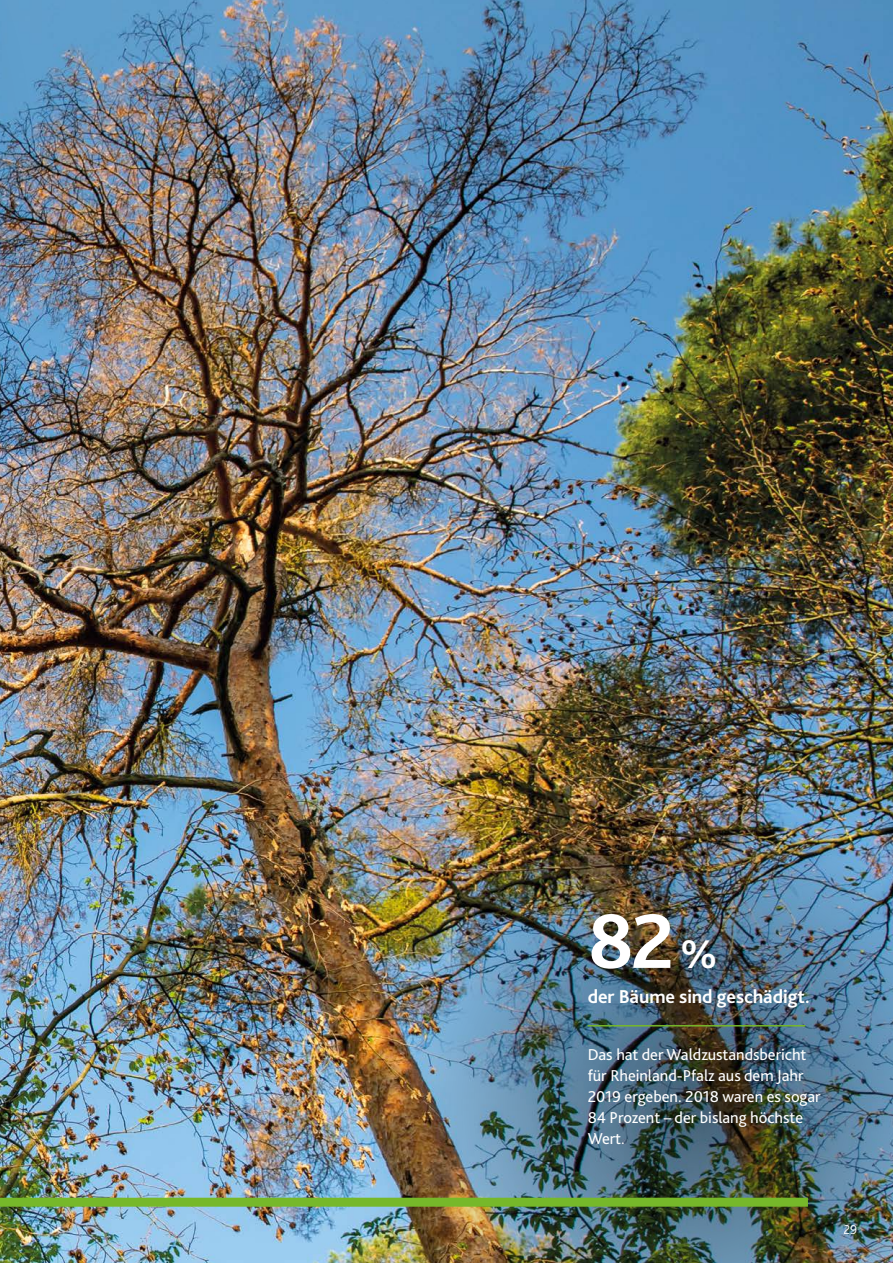
<style>
.page{position:relative;width:893px;height:1263px;background:#fff}
.page>*{position:absolute;margin:0;border:0;box-sizing:border-box;transform-origin:0 0}
.t1{font:700 81px "Bliss 2";color:#fff}
.t2{font:700 19.5px "Bliss 2";letter-spacing:-.005em;color:#fff}
.t3{font:16.5px/21px "Bliss 2";letter-spacing:-.005em;color:#fff}
.t4{font:300 13.5px "Bliss 2";color:#fff}
.s1{font-size:42px}
</style>
<div class="page">
<img style="left:0;top:0;width:893px;height:1263px">
<img style="left:387px;top:797px;width:506px;height:466px">
<img style="left:0;top:0;width:43px;height:661px">
<div style="left:0;top:1198px;width:808px;height:9px;background:#76b82a"></div>
<hr style="left:588px;top:1025px;width:217px;height:1px;background:#76b82a">
<p class="t1" style="left:588px;top:891px;width:131px">82 <span class="s1">%</span></p>
<p class="t2" style="left:588px;top:984px;width:224px">der Bäume sind geschädigt.</p>
<p class="t3" style="left:588px;top:1044px;width:235px">Das hat der Waldzustandsbericht für Rheinland-Pfalz aus dem Jahr<br>2019 ergeben. 2018 waren es sogar<br>84 Prozent – der bislang höchste<br>Wert.</p>
<p class="t4" style="left:843px;top:1220px;width:15px">29</p>
</div>
